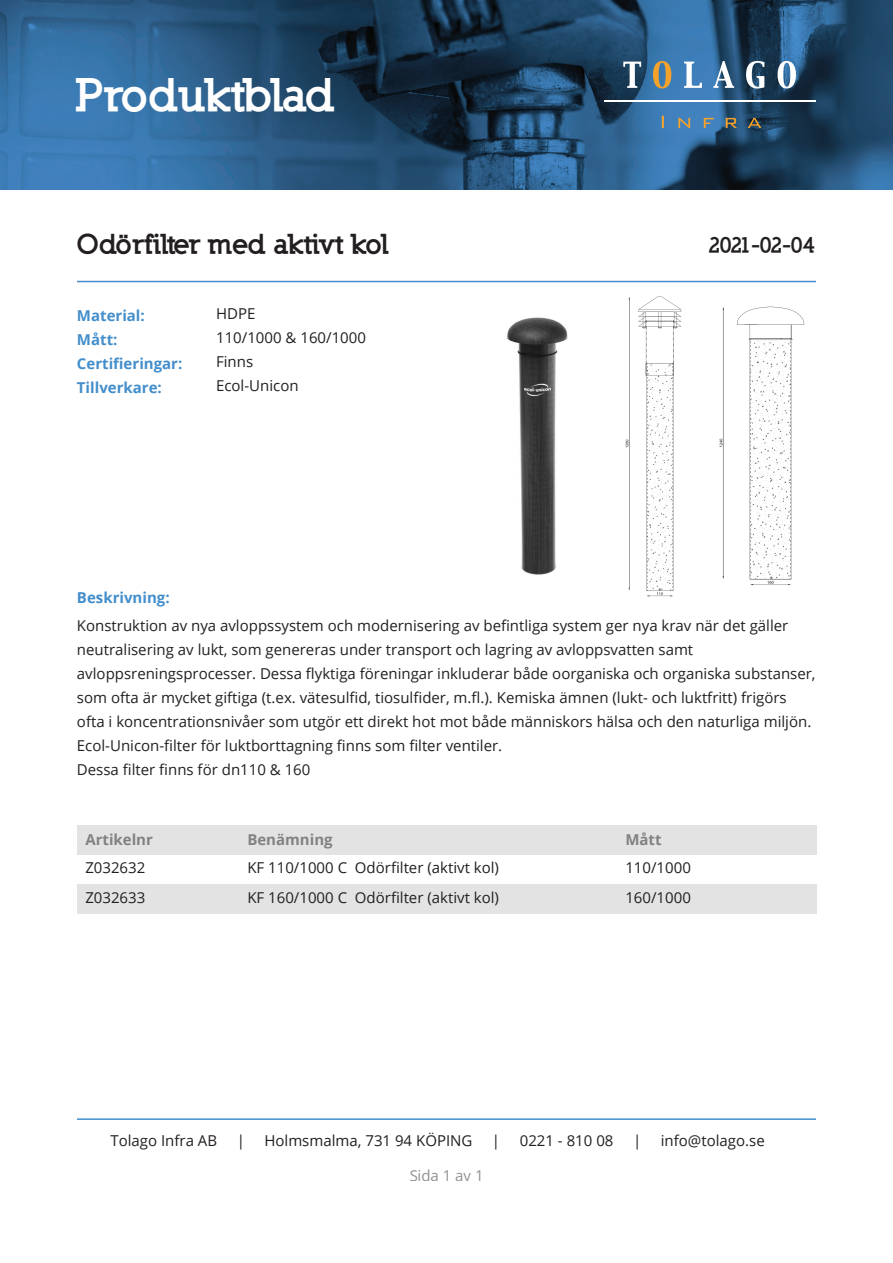
<style>
.page{position:relative;width:893px;height:1263px;background:#fff}
.page>*{position:absolute;margin:0;border:0;box-sizing:border-box;transform-origin:0 0}
.t1{font:900 45px "Nilland";letter-spacing:-.025em;color:#fff}
.t2{font:900 27px "Nilland";letter-spacing:-.025em;color:#231f20}
.t3{font:900 21px "Nilland";letter-spacing:-.08em;color:#231f20}
.t4{font:15px/24px "Open Sans";color:#231f20}
.t5{font:700 15px/24px "Open Sans";color:#438ecb}
.t6{font:700 15px "Open Sans";color:#231f20}
</style>
<div class="page">
<img style="left:0;top:0;width:893px;height:189px">
<svg style="left:623px;top:62px;width:18px;height:26px"></svg>
<svg style="left:653px;top:61px;width:18px;height:28px"></svg>
<svg style="left:684px;top:61px;width:112px;height:28px"></svg>
<svg style="left:662px;top:116px;width:99px;height:12px"></svg>
<hr style="left:604px;top:101px;width:212px;height:1px;background:#fff">
<hr style="left:77px;top:281px;width:739px;height:1px;background:#438ecb">
<div style="left:77px;top:826px;width:739px;height:29px;background:#e2e3e2"></div>
<div style="left:77px;top:884px;width:739px;height:29px;background:#e2e3e2"></div>
<hr style="left:77px;top:1118px;width:739px;height:2px;background:#438ecb">
<img style="left:507px;top:317px;width:61px;height:258px">
<img style="left:625px;top:296px;width:57px;height:301px">
<img style="left:719px;top:306px;width:86px;height:280px">
<h1 class="t1" style="left:77px;top:66px;width:260px">Produktblad</h1>
<h2 class="t2" style="left:77px;top:227px;width:313px">Odörfilter med aktivt kol</h2>
<h3 class="t3" style="left:709px;top:231px;width:109px">2021-02-04</h3>
<p class="t5" style="left:77px;top:303px;width:107px">Material:<br>Mått:<br>Certifieringar:<br>Tillverkare:</p>
<p class="t4" style="left:216px;top:301px;width:151px">HDPE<br>110/1000 &amp; 160/1000<br>Finns<br>Ecol-Unicon</p>
<p class="t5" style="left:77px;top:585px;width:94px">Beskrivning:</p>
<p class="t4" style="left:77px;top:613px;width:740px">Konstruktion av nya avloppssystem och modernisering av befintliga system ger nya krav när det gäller neutralisering av lukt, som genereras under transport och lagring av avloppsvatten samt avloppsreningsprocesser. Dessa flyktiga föreningar inkluderar både oorganiska och organiska substanser, som ofta är mycket giftiga (t.ex. vätesulfid, tiosulfider, m.fl.). Kemiska ämnen (lukt- och luktfritt) frigörs ofta i koncentrationsnivåer som utgör ett direkt hot mot både människors hälsa och den naturliga miljön.<br>Ecol-Unicon-filter för luktborttagning finns som filter ventiler.<br>Dessa filter finns för dn110 &amp; 160</p>
<p class="t6" style="left:85px;top:829px;width:69px">Artikelnr</p>
<p class="t6" style="left:247px;top:829px;width:87px">Benämning</p>
<p class="t6" style="left:625px;top:829px;width:38px">Mått</p>
<p class="t4" style="left:85px;top:855px;width:62px">Z032632</p>
<p class="t4" style="left:247px;top:855px;width:253px">KF 110/1000 C Odörfilter (aktivt kol)</p>
<p class="t4" style="left:625px;top:855px;width:67px">110/1000</p>
<p class="t4" style="left:85px;top:885px;width:62px">Z032633</p>
<p class="t4" style="left:247px;top:885px;width:253px">KF 160/1000 C Odörfilter (aktivt kol)</p>
<p class="t4" style="left:625px;top:885px;width:67px">160/1000</p>
<p class="t4" style="left:110px;top:1128px;width:108px">Tolago Infra AB</p>
<p class="t4" style="left:237px;top:1128px;width:10px">|</p>
<p class="t4" style="left:264px;top:1128px;width:210px">Holmsmalma, 731 94 KÖPING</p>
<p class="t4" style="left:492px;top:1128px;width:10px">|</p>
<p class="t4" style="left:520px;top:1128px;width:95px">0221 - 810 08</p>
<p class="t4" style="left:633px;top:1128px;width:10px">|</p>
<p class="t4" style="left:661px;top:1128px;width:105px">info@tolago.se</p>
<p class="t4" style="left:409px;top:1163px;width:76px">Sida 1 av 1</p>
</div>
